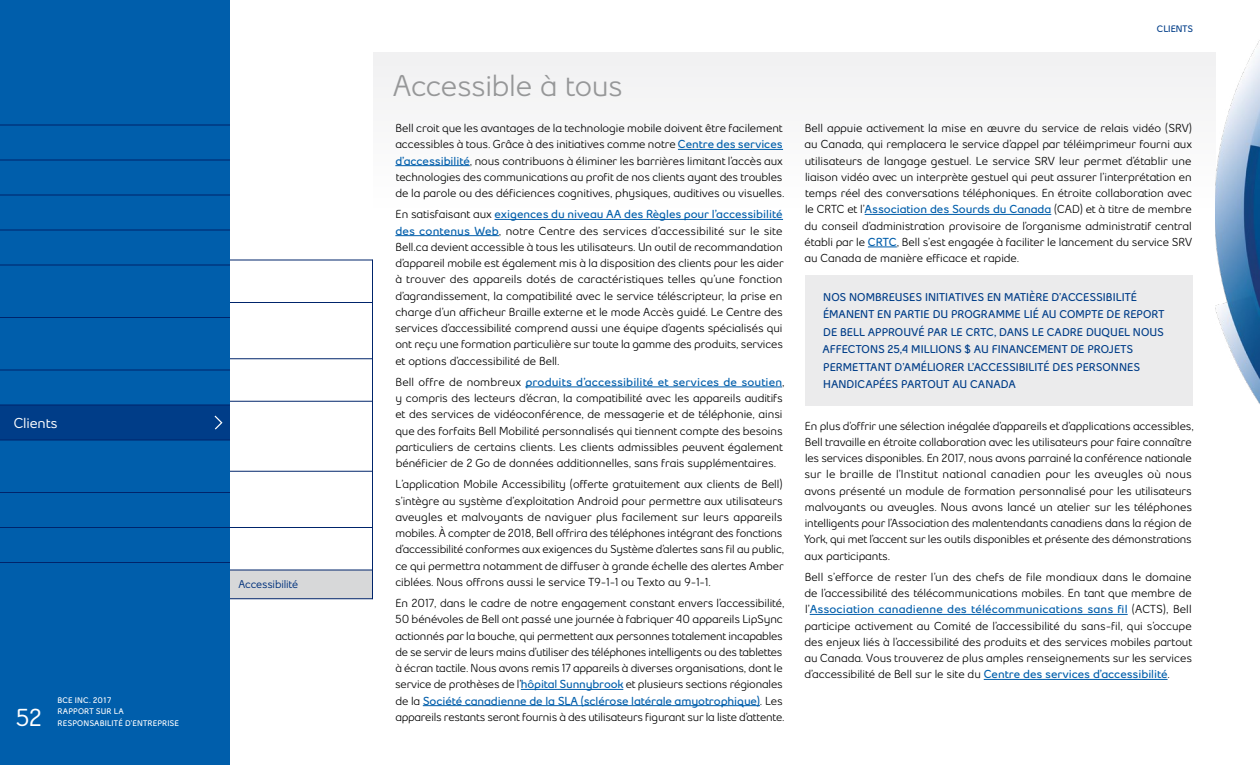
<style>
.page{position:relative;width:1260px;height:765px;background:#fff}
.page>*{position:absolute;margin:0;border:0;box-sizing:border-box;transform-origin:0 0}
.H2{font:30px "Bell Slim OT2018";letter-spacing:-.01em;color:#969798}
.t1{font:600 24.38px "Bell Slim OT2018";color:#fff}
.t2{font:600 14.38px "Bell Slim OT2018";letter-spacing:-.01em;color:#fff}
.TEXTE{font:11.5px/16.2px "Bell Slim OT2018";letter-spacing:-.005em;color:#000}
.QUOTE_CAPS{font:700 11.25px/17.5px "Bell Slim OT2018";color:#003d88}
.t3{font:600 11.25px "Bell Slim OT2018";letter-spacing:-.015em;color:#00317c}
.t4{font:700 9.38px "Bell Slim OT2018";color:#003d88}
.t5{font:700 8.12px/11.9px "Bell Slim OT2018";letter-spacing:.015em;color:#fff}
.s1{font-weight:700;color:#005eab}
</style>
<div class="page">
<div style="left:0;top:0;width:230px;height:765px;background:#005eab"></div>
<img style="left:1215px;top:40px;width:45px;height:365px">
<div style="left:373px;top:52px;width:842px;height:156px;background:#f1f1f2"></div>
<hr style="left:678px;top:149px;width:105px;height:1px;background:#005eab">
<hr style="left:395px;top:165px;width:75px;height:1px;background:#005eab">
<hr style="left:495px;top:219px;width:288px;height:1px;background:#005eab">
<hr style="left:395px;top:235px;width:104px;height:1px;background:#005eab">
<hr style="left:525px;top:387px;width:257px;height:1px;background:#005eab">
<hr style="left:521px;top:689px;width:102px;height:1px;background:#005eab">
<hr style="left:423px;top:705px;width:337px;height:1px;background:#005eab">
<hr style="left:865px;top:214px;width:186px;height:1px;background:#005eab">
<svg style="left:868px;top:247px;width:29px;height:1px"></svg>
<hr style="left:810px;top:614px;width:318px;height:1px;background:#005eab">
<hr style="left:984px;top:679px;width:184px;height:1px;background:#005eab">
<div style="left:805px;top:275px;width:387px;height:131px;background:#ebebec"></div>
<div style="left:230px;top:570px;width:142px;height:29px;background:#d7d8d9"></div>
<hr style="left:230px;top:260px;width:142px;height:1px;background:#00246b">
<hr style="left:230px;top:302px;width:142px;height:1px;background:#00246b">
<hr style="left:230px;top:358px;width:142px;height:1px;background:#00246b">
<hr style="left:230px;top:401px;width:142px;height:1px;background:#00246b">
<hr style="left:230px;top:471px;width:142px;height:1px;background:#00246b">
<hr style="left:230px;top:527px;width:142px;height:1px;background:#00246b">
<hr style="left:230px;top:570px;width:142px;height:1px;background:#00246b">
<hr style="left:230px;top:598px;width:142px;height:1px;background:#00246b">
<hr style="left:372px;top:260px;width:1px;height:339px;background:#00246b">
<div style="left:0;top:405px;width:230px;height:35px;background:#003d88"></div>
<svg style="left:215px;top:416px;width:7px;height:14px"></svg>
<hr style="left:0;top:125px;width:230px;height:1px;background:#00246b">
<hr style="left:0;top:160px;width:230px;height:1px;background:#00246b">
<hr style="left:0;top:195px;width:230px;height:1px;background:#00246b">
<hr style="left:0;top:230px;width:230px;height:1px;background:#00246b">
<hr style="left:0;top:265px;width:230px;height:1px;background:#00246b">
<hr style="left:0;top:317px;width:230px;height:1px;background:#00246b">
<hr style="left:0;top:370px;width:230px;height:1px;background:#00246b">
<hr style="left:0;top:405px;width:230px;height:1px;background:#00246b">
<hr style="left:0;top:440px;width:230px;height:1px;background:#00246b">
<hr style="left:0;top:492px;width:230px;height:1px;background:#00246b">
<hr style="left:0;top:527px;width:230px;height:1px;background:#00246b">
<hr style="left:0;top:562px;width:230px;height:1px;background:#00246b">
<p class="t2" style="left:14px;top:414px;width:45px">Clients</p>
<h2 class="t1" style="left:15px;top:703px;width:29px">52</h2>
<p class="t5" style="left:58px;top:694px;width:123px">BCE INC. 2017<br>RAPPORT SUR LA<br>RESPONSABILITÉ D’ENTREPRISE</p>
<p class="t3" style="left:238px;top:577px;width:61px">Accessibilité</p>
<p class="H2" style="left:393px;top:67px;width:231px">Accessible à tous</p>
<p class="TEXTE" style="left:395px;top:120px;width:391px">Bell croit que les avantages de la technologie mobile doivent être facilement accessibles à tous. Grâce à des initiatives comme notre <span class="s1">Centre des services d’accessibilité</span>, nous contribuons à éliminer les barrières limitant l’accès aux technologies des communications au profit de nos clients ayant des troubles de la parole ou des déficiences cognitives, physiques, auditives ou visuelles.</p>
<p class="TEXTE" style="left:395px;top:206px;width:389px;text-align:justify">En satisfaisant aux <span class="s1">exigences du niveau AA des Règles pour l’accessibilité des contenus Web</span>, notre Centre des services d’accessibilité sur le site Bell.ca devient accessible à tous les utilisateurs. Un outil de recommandation d’appareil mobile est également mis à la disposition des clients pour les aider à trouver des appareils dotés de caractéristiques telles qu’une fonction d’agrandissement, la compatibilité avec le service téléscripteur, la prise en charge d’un afficheur Braille externe et le mode Accès guidé. Le Centre des services d’accessibilité comprend aussi une équipe d’agents spécialisés qui ont reçu une formation particulière sur toute la gamme des produits, services et options d’accessibilité de Bell.</p>
<p class="TEXTE" style="left:395px;top:374px;width:391px">Bell offre de nombreux <span class="s1">produits d’accessibilité et services de soutien</span>, y compris des lecteurs d’écran, la compatibilité avec les appareils auditifs et des services de vidéoconférence, de messagerie et de téléphonie, ainsi que des forfaits Bell Mobilité personnalisés qui tiennent compte des besoins particuliers de certains clients. Les clients admissibles peuvent également bénéficier de 2 Go de données additionnelles, sans frais supplémentaires.</p>
<p class="TEXTE" style="left:395px;top:476px;width:391px">L’application Mobile Accessibility (offerte gratuitement aux clients de Bell) s’intègre au système d’exploitation Android pour permettre aux utilisateurs aveugles et malvoyants de naviguer plus facilement sur leurs appareils mobiles. À compter de 2018, Bell offrira des téléphones intégrant des fonctions d’accessibilité conformes aux exigences du Système d’alertes sans fil au public, ce qui permettra notamment de diffuser à grande échelle des alertes Amber ciblées. Nous offrons aussi le service T9-1-1 ou Texto au 9-1-1.</p>
<p class="TEXTE" style="left:395px;top:595px;width:391px">En 2017, dans le cadre de notre engagement constant envers l’accessibilité, 50 bénévoles de Bell ont passé une journée à fabriquer 40 appareils LipSync actionnés par la bouche, qui permettent aux personnes totalement incapables de se servir de leurs mains d’utiliser des téléphones intelligents ou des tablettes à écran tactile. Nous avons remis 17 appareils à diverses organisations, dont le service de prothèses de l’<span class="s1">hôpital Sunnybrook</span> et plusieurs sections régionales de la <span class="s1">Société canadienne de la SLA (sclérose latérale amyotrophique)</span>. Les appareils restants seront fournis à des utilisateurs figurant sur la liste d’attente.</p>
<p class="t4" style="left:1157px;top:22px;width:13px">Clients</p>
<p class="TEXTE" style="left:805px;top:120px;width:389px;text-align:justify">Bell appuie activement la mise en œuvre du service de relais vidéo (SRV) au Canada, qui remplacera le service d’appel par téléimprimeur fourni aux utilisateurs de langage gestuel. Le service SRV leur permet d’établir une liaison vidéo avec un interprète gestuel qui peut assurer l’interprétation en temps réel des conversations téléphoniques. En étroite collaboration avec le CRTC et l’<span class="s1">Association des Sourds du Canada</span> (CAD) et à titre de membre du conseil d’administration provisoire de l’organisme administratif central établi par le <span class="s1">CRTC</span>, Bell s’est engagée à faciliter le lancement du service SRV au Canada de manière efficace et rapide.</p>
<p class="QUOTE_CAPS" style="left:823px;top:288px;width:343px">NOS NOMBREUSES INITIATIVES EN MATIÈRE D’ACCESSIBILITÉ ÉMANENT EN PARTIE DU PROGRAMME LIÉ AU COMPTE DE REPORT DE BELL APPROUVÉ PAR LE CRTC, DANS LE CADRE DUQUEL NOUS AFFECTONS 25,4 MILLIONS $ AU FINANCEMENT DE PROJETS PERMETTANT D’AMÉLIORER L’ACCESSIBILITÉ DES PERSONNES HANDICAPÉES PARTOUT AU CANADA</p>
<p class="TEXTE" style="left:804px;top:417px;width:391px">En plus d’offrir une sélection inégalée d’appareils et d’applications accessibles, Bell travaille en étroite collaboration avec les utilisateurs pour faire connaître les services disponibles. En 2017, nous avons parrainé la conférence nationale sur le braille de l’Institut national canadien pour les aveugles où nous avons présenté un module de formation personnalisé pour les utilisateurs malvoyants ou aveugles. Nous avons lancé un atelier sur les téléphones intelligents pour l’Association des malentendants canadiens dans la région de York, qui met l’accent sur les outils disponibles et présente des démonstrations aux participants.</p>
<p class="TEXTE" style="left:805px;top:569px;width:389px;text-align:justify">Bell s’efforce de rester l’un des chefs de file mondiaux dans le domaine de l’accessibilité des télécommunications mobiles. En tant que membre de l’<span class="s1">Association canadienne des télécommunications sans fil</span> (ACTS), Bell participe activement au Comité de l’accessibilité du sans-fil, qui s’occupe des enjeux liés à l’accessibilité des produits et des services mobiles partout au Canada. Vous trouverez de plus amples renseignements sur les services d’accessibilité de Bell sur le site du <span class="s1">Centre des services d’accessibilité</span>.</p>
</div>
